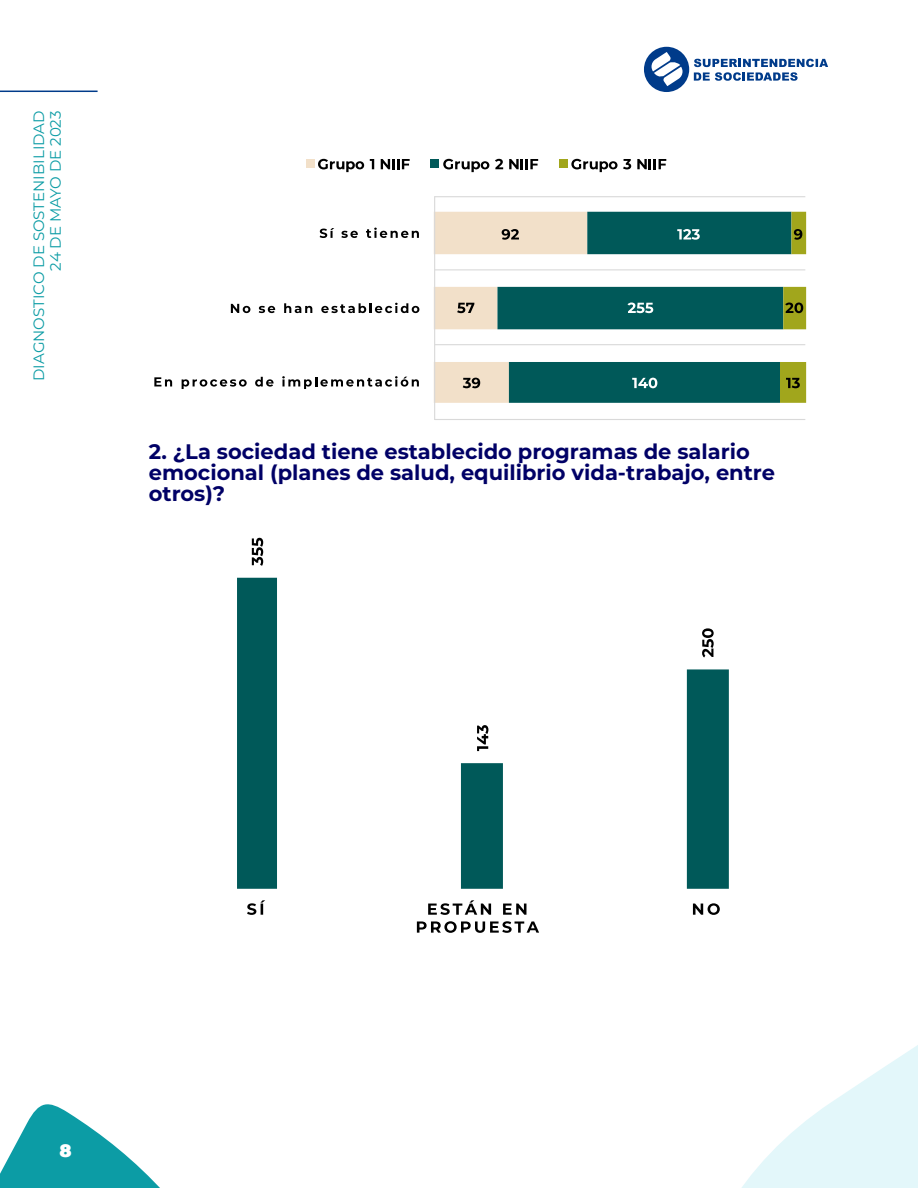
<style>
.page{position:relative;width:918px;height:1188px;background:#fff}
.page>*{position:absolute;margin:0;border:0;box-sizing:border-box;transform-origin:0 0}
.t1{font:700 21px/21px "Montserrat";color:#006}
.t2{font:900 18px "Montserrat";color:#fff}
.t3{font:15px/16.5px "Montserrat";color:#0c9ca5;text-align:right}
</style>
<div class="page">
<svg style="left:692px;top:904px;width:226px;height:284px"></svg>
<svg style="left:0;top:1104px;width:160px;height:84px"></svg>
<svg style="left:644px;top:47px;width:184px;height:45px"></svg>
<hr style="left:0;top:91px;width:98px;height:1px;background:#003b8a">
<hr style="left:435px;top:196px;width:370px;height:1px;background:#d9d9d9">
<hr style="left:435px;top:419px;width:370px;height:1px;background:#d9d9d9">
<svg style="left:587px;top:212px;width:193px;height:191px;fill:#005959"></svg>
<hr style="left:434px;top:196px;width:1px;height:224px;background:#d9d9d9">
<svg style="left:435px;top:212px;width:152px;height:191px"></svg>
<svg style="left:632px;top:378px;width:25px;height:10px"></svg>
<svg style="left:628px;top:303px;width:25px;height:10px"></svg>
<svg style="left:677px;top:229px;width:23px;height:11px"></svg>
<svg style="left:780px;top:212px;width:26px;height:191px"></svg>
<svg style="left:154px;top:377px;width:18px;height:9px"></svg>
<svg style="left:182px;top:379px;width:65px;height:10px"></svg>
<svg style="left:255px;top:377px;width:19px;height:10px"></svg>
<svg style="left:282px;top:376px;width:137px;height:13px"></svg>
<svg style="left:231px;top:304px;width:19px;height:9px"></svg>
<svg style="left:259px;top:306px;width:16px;height:7px"></svg>
<svg style="left:284px;top:303px;width:28px;height:10px"></svg>
<svg style="left:321px;top:303px;width:98px;height:10px"></svg>
<svg style="left:320px;top:228px;width:14px;height:10px"></svg>
<svg style="left:341px;top:231px;width:17px;height:7px"></svg>
<svg style="left:366px;top:228px;width:53px;height:10px"></svg>
<div style="left:306px;top:159px;width:9px;height:9px;background:#f2e0c9"></div>
<svg style="left:318px;top:159px;width:46px;height:13px"></svg>
<svg style="left:370px;top:159px;width:4px;height:10px"></svg>
<svg style="left:381px;top:159px;width:29px;height:10px"></svg>
<div style="left:431px;top:159px;width:8px;height:9px;background:#005959"></div>
<svg style="left:443px;top:159px;width:46px;height:13px"></svg>
<svg style="left:495px;top:159px;width:8px;height:10px"></svg>
<svg style="left:509px;top:159px;width:29px;height:10px"></svg>
<div style="left:560px;top:159px;width:8px;height:9px;background:#a1a61c"></div>
<svg style="left:571px;top:159px;width:60px;height:13px"></svg>
<svg style="left:637px;top:159px;width:29px;height:10px"></svg>
<hr style="left:917px;top:516px;width:1px;height:431px;background:#d9d9d9">
<hr style="left:99px;top:516px;width:1px;height:431px;background:#d9d9d9">
<svg style="left:237px;top:578px;width:492px;height:311px"></svg>
<svg style="left:252px;top:538px;width:11px;height:28px"></svg>
<svg style="left:477px;top:725px;width:11px;height:26px"></svg>
<svg style="left:702px;top:628px;width:12px;height:29px"></svg>
<svg style="left:247px;top:900px;width:18px;height:15px"></svg>
<svg style="left:428px;top:900px;width:63px;height:15px"></svg>
<svg style="left:503px;top:904px;width:23px;height:11px"></svg>
<svg style="left:417px;top:921px;width:122px;height:12px"></svg>
<svg style="left:693px;top:903px;width:27px;height:12px"></svg>
<p class="t3" style="left:30px;top:381px;width:272px;rotate:-90deg">DIAGNOSTICO DE SOSTENIBILIDAD<br>24 DE MAYO DE 2023</p>
<p class="t1" style="left:149px;top:440px;width:628px">2. ¿La sociedad tiene establecido programas de salario emocional (planes de salud, equilibrio vida-trabajo, entre otros)?</p>
<p class="t2" style="left:60px;top:1137px;width:14px">8</p>
</div>
